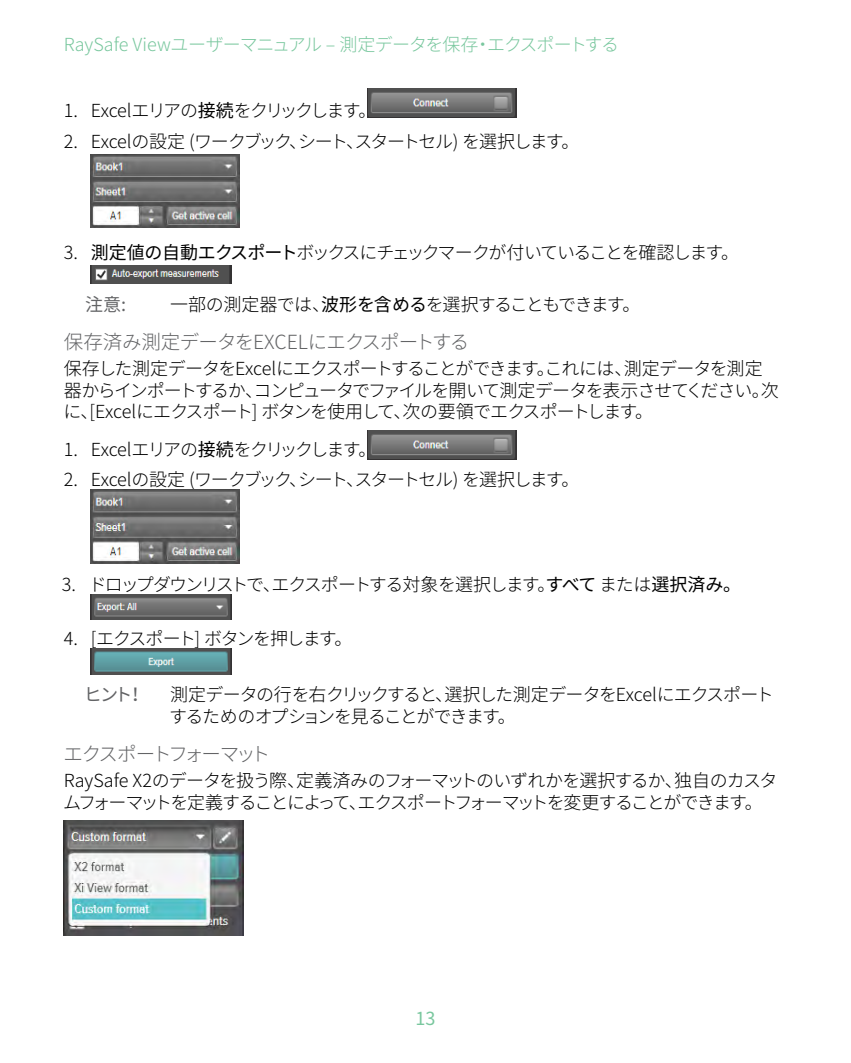
<style>
.page{position:relative;width:851px;height:1063px;background:#fff}
.page>*{position:absolute;margin:0;border:0;box-sizing:border-box;transform-origin:0 0}
.t1{font:300 19.5px "Noto Sans CJ Kjp";letter-spacing:-.05em;color:#636466}
.t2{font:300 19.5px "Noto Sans CJ Kjp";letter-spacing:-.155em;color:#636466}
.t3{font:300 18px/21.6px "Noto Sans CJ Kjp";letter-spacing:-.07em;color:#000}
.t4{font:300 18px "Noto Sans CJ Kjp";letter-spacing:-.095em;color:#000}
.t5{font:300 18px "Noto Sans CJ Kjp";letter-spacing:-.105em;color:#000}
.t6{font:300 18px "Noto Sans CJ Kjp";letter-spacing:-.04em;color:#79c79e}
.t7{font:18px "Noto Sans CJ Kjp";color:#636466}
.t8{font:18px "Noto Sans CJ Kjp";color:#79c79e}
.s1{font-weight:400}
</style>
<div class="page">
<img style="left:367px;top:88px;width:149px;height:29px">
<img style="left:91px;top:154px;width:149px;height:74px">
<img style="left:91px;top:265px;width:141px;height:19px">
<img style="left:367px;top:430px;width:149px;height:29px">
<img style="left:91px;top:490px;width:149px;height:73px">
<img style="left:91px;top:594px;width:141px;height:25px">
<img style="left:91px;top:648px;width:141px;height:26px">
<img style="left:64px;top:821px;width:179px;height:114px">
<p class="t6" style="left:64px;top:34px;width:556px">RaySafe Viewユーザーマニュアル – 測定データを保存・エクスポートする</p>
<p class="t4" style="left:64px;top:101px;width:314px">1. Excelエリアの<span class="s1">接続</span>をクリックします。</p>
<p class="t3" style="left:64px;top:131px;width:517px">2. Excelの設定 (ワークブック、シート、スタートセル) を選択します。</p>
<p class="t4" style="left:64px;top:242px;width:676px">3. <span class="s1">測定値の自動エクスポート</span>ボックスにチェックマークが付いていることを確認します。</p>
<p class="t7" style="left:85px;top:294px;width:43px">注意:</p>
<p class="t3" style="left:170px;top:294px;width:472px">一部の測定器では、<span class="s1">波形を含める</span>を選択することもできます。</p>
<p class="t1" style="left:64px;top:331px;width:407px">保存済み測定データをEXCELにエクスポートする</p>
<p class="t3" style="left:64px;top:358px;width:716px">保存した測定データをExcelにエクスポートすることができます。これには、測定データを測定器からインポートするか、コンピュータでファイルを開いて測定データを表示させてください。次に、[Excelにエクスポート] ボタンを使用して、次の要領でエクスポートします。</p>
<p class="t4" style="left:64px;top:440px;width:314px">1. Excelエリアの<span class="s1">接続</span>をクリックします。</p>
<p class="t3" style="left:64px;top:469px;width:517px">2. Excelの設定 (ワークブック、シート、スタートセル) を選択します。</p>
<p class="t5" style="left:62px;top:574px;width:681px">3. ドロップダウンリストで、エクスポートする対象を選択します。<span class="s1">すべて</span> または<span class="s1">選択済み。</span></p>
<p class="t3" style="left:64px;top:628px;width:290px">4. [エクスポート] ボタンを押します。</p>
<p class="t7" style="left:84px;top:685px;width:62px">ヒント！</p>
<p class="t3" style="left:169px;top:684px;width:606px">測定データの行を右クリックすると、選択した測定データをExcelにエクスポートするためのオプションを見ることができます。</p>
<p class="t2" style="left:63px;top:743px;width:208px">エクスポートフォーマット</p>
<p class="t3" style="left:63px;top:770px;width:715px">RaySafe X2のデータを扱う際、定義済みのフォーマットのいずれかを選択するか、独自のカスタムフォーマットを定義することによって、エクスポートフォーマットを変更することができます。</p>
<p class="t8" style="left:415px;top:1008px;width:21px">13</p>
</div>
